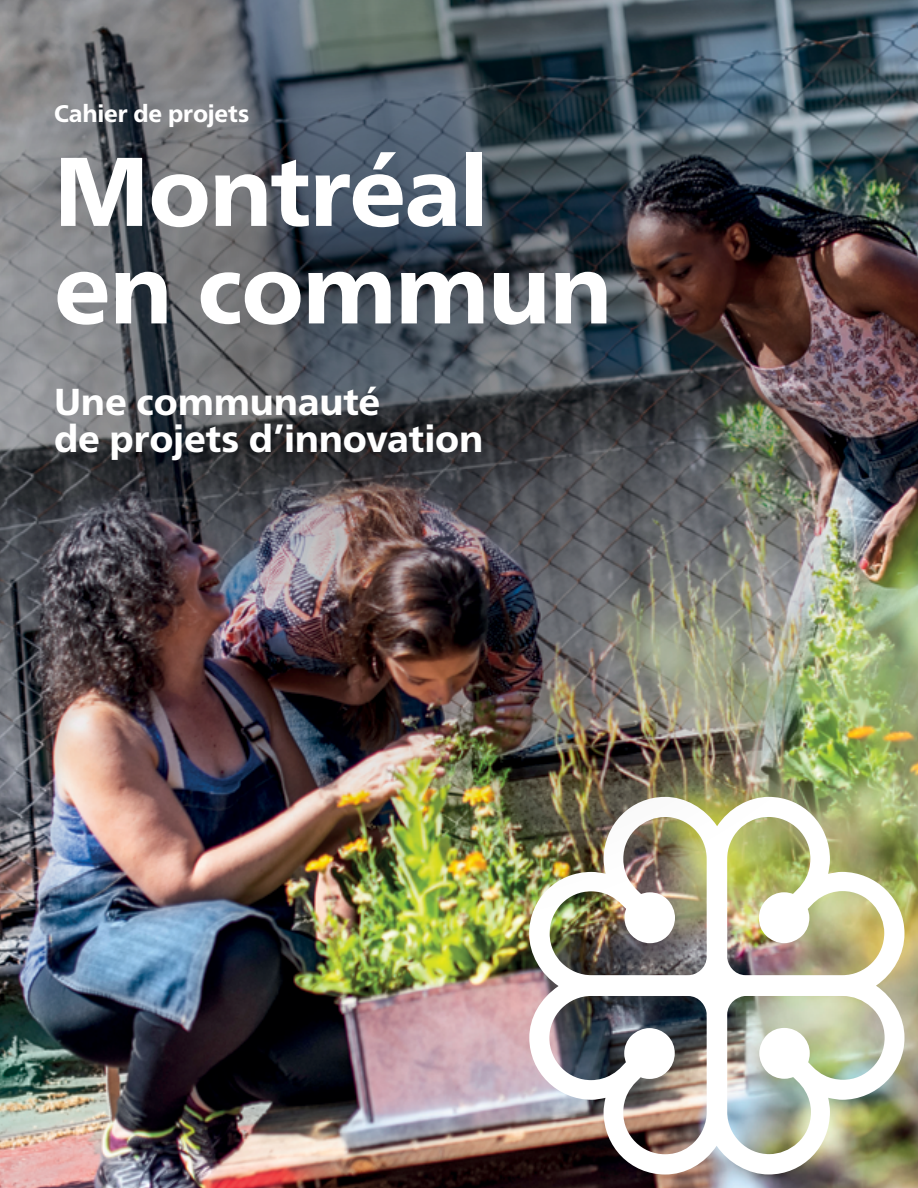
<style>
.page{position:relative;width:918px;height:1188px;background:#fff}
.page>*{position:absolute;margin:0;border:0;box-sizing:border-box;transform-origin:0 0}
.t1{font:800 97.5px/97.5px "Frutiger Pro";letter-spacing:-.015em;color:#fff}
.t2{font:800 37.5px/37.5px "Frutiger Pro";letter-spacing:-.005em;color:#fff}
.t3{font:800 24px "Frutiger Pro";letter-spacing:-.005em;color:#fff}
</style>
<div class="page">
<img style="left:0;top:956px;width:918px;height:232px">
<img style="left:529px;top:956px;width:376px;height:218px">
<img style="left:0;top:0;width:918px;height:956px">
<p class="t3" style="left:54px;top:99px;width:197px">Cahier de projets</p>
<h1 class="t1" style="left:54px;top:142px;width:560px">Montréal en commun</h1>
<p class="t2" style="left:54px;top:383px;width:431px">Une communauté<br>de projets d’innovation</p>
</div>
